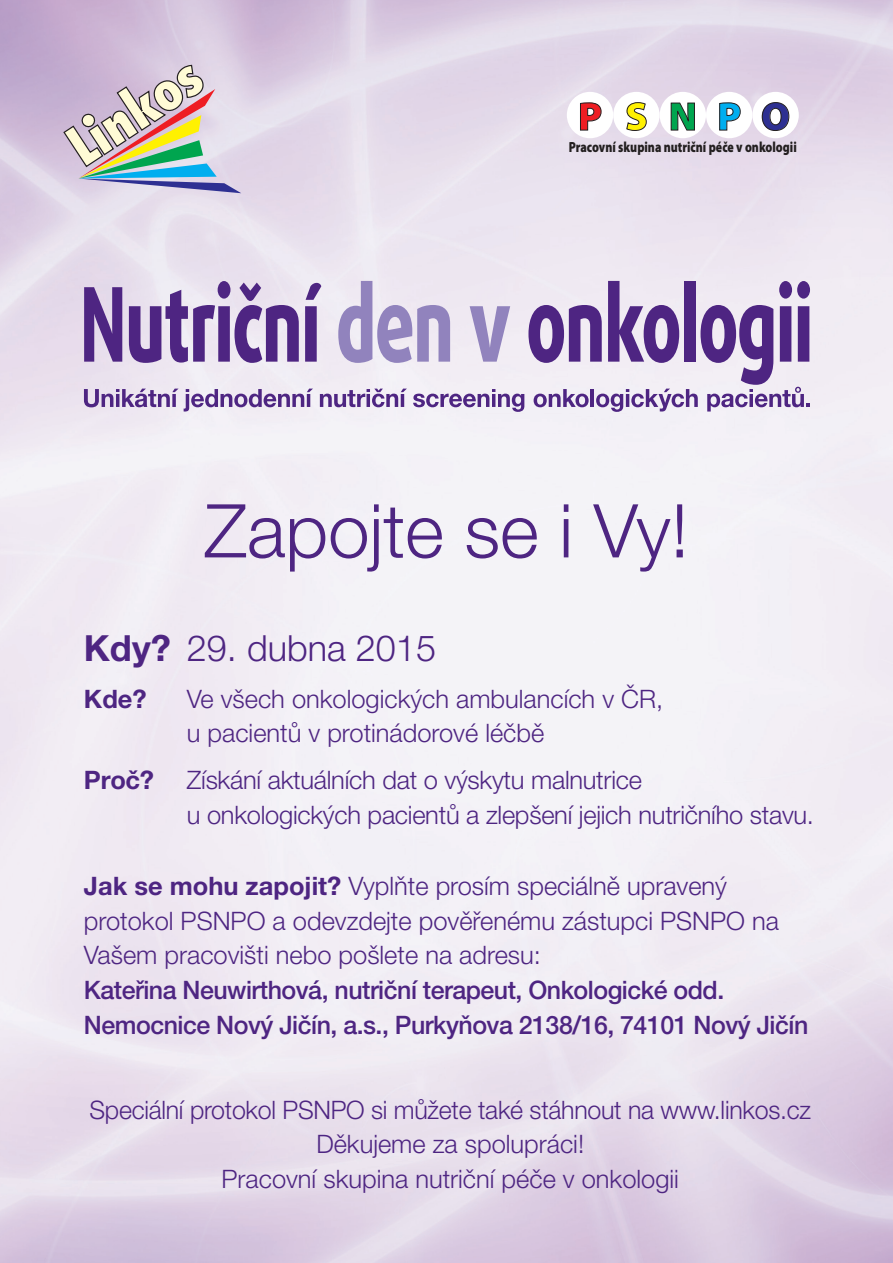
<style>
.page{position:relative;width:893px;height:1263px;background:#fff}
.page>*{position:absolute;margin:0;border:0;box-sizing:border-box;transform-origin:0 0}
.t1{font:300 74.25px "Helvetica Neue LT Pro";color:#4e2582}
.t2{font:61.05px "Futura TOT Extr Bold Cond";color:#fffbd6}
.t3{font:900 40.05px "Myriad Pro";letter-spacing:.515em;color:#ee1d23}
.t4{font:300 36px "Helvetica Neue LT Pro";color:#4e2582}
.t5{font:300 25.5px/34.8px "Helvetica Neue LT Pro";color:#4e2582}
.t6{font:700 25.5px "Helvetica Neue LT Pro";letter-spacing:-.01em;color:#4e2582}
.t7{font:900 14.7px "Myriad Pro";color:#231f20;scale:.8 1}
.s1{color:#fff101}
.s2{color:#00a54f}
.s3{color:#00aeef}
.s4{color:#2e3092}
.s5{font-weight:700}
.s6{font-weight:500}
</style>
<div class="page">
<svg style="left:580px;top:102px;width:22px;height:29px"></svg>
<svg style="left:626px;top:102px;width:21px;height:29px"></svg>
<svg style="left:671px;top:103px;width:24px;height:28px"></svg>
<svg style="left:719px;top:102px;width:22px;height:29px"></svg>
<svg style="left:762px;top:102px;width:27px;height:29px"></svg>
<svg style="left:62px;top:64px;width:179px;height:129px;background:#bbb7c1"></svg>
<svg style="left:84px;top:281px;width:726px;height:131px;background:#bdaed0"></svg>
<p class="t2" style="left:54px;top:122px;width:149px;rotate:-33deg">Linkos</p>
<p class="t3" style="left:578px;top:90px;width:214px">P<span class="s1">S</span><span class="s2">N</span><span class="s3">P</span><span class="s4">O</span></p>
<p class="t7" style="left:569px;top:137px;width:286px">Pracovní skupina nutriční péče v onkologii</p>
<p class="t1" style="left:204px;top:486px;width:486px">Zapojte se i Vy!</p>
<p class="t4" style="left:84px;top:626px;width:354px"><span class="s5">Kdy?</span> 29. dubna 2015</p>
<p class="t6" style="left:84px;top:683px;width:64px">Kde?</p>
<p class="t5" style="left:187px;top:680px;width:478px">Ve všech onkologických ambulancích v ČR, u pacientů v protinádorové léčbě</p>
<p class="t6" style="left:84px;top:764px;width:72px">Proč?</p>
<p class="t5" style="left:187px;top:762px;width:629px">Získání aktuálních dat o výskytu malnutrice<br>u onkologických pacientů a zlepšení jejich nutričního stavu.</p>
<p class="t5" style="left:84px;top:868px;width:726px"><span class="s5">Jak se mohu zapojit?</span> Vyplňte prosím speciálně upravený protokol PSNPO a odevzdejte pověřenému zástupci PSNPO na Vašem pracovišti nebo pošlete na adresu:<br><span class="s6">Kateřina Neuwirthová, nutriční terapeut, Onkologické odd.<br>Nemocnice Nový Jičín, a.s., Purkyňova 2138/16, 74101 Nový Jičín</span></p>
<p class="t5" style="left:89px;top:1092px;width:723px">Speciální protokol PSNPO si můžete také stáhnout na www.linkos.cz</p>
<p class="t5" style="left:316px;top:1126px;width:269px">Děkujeme za spolupráci!</p>
<p class="t5" style="left:222px;top:1161px;width:459px">Pracovní skupina nutriční péče v onkologii</p>
</div>
